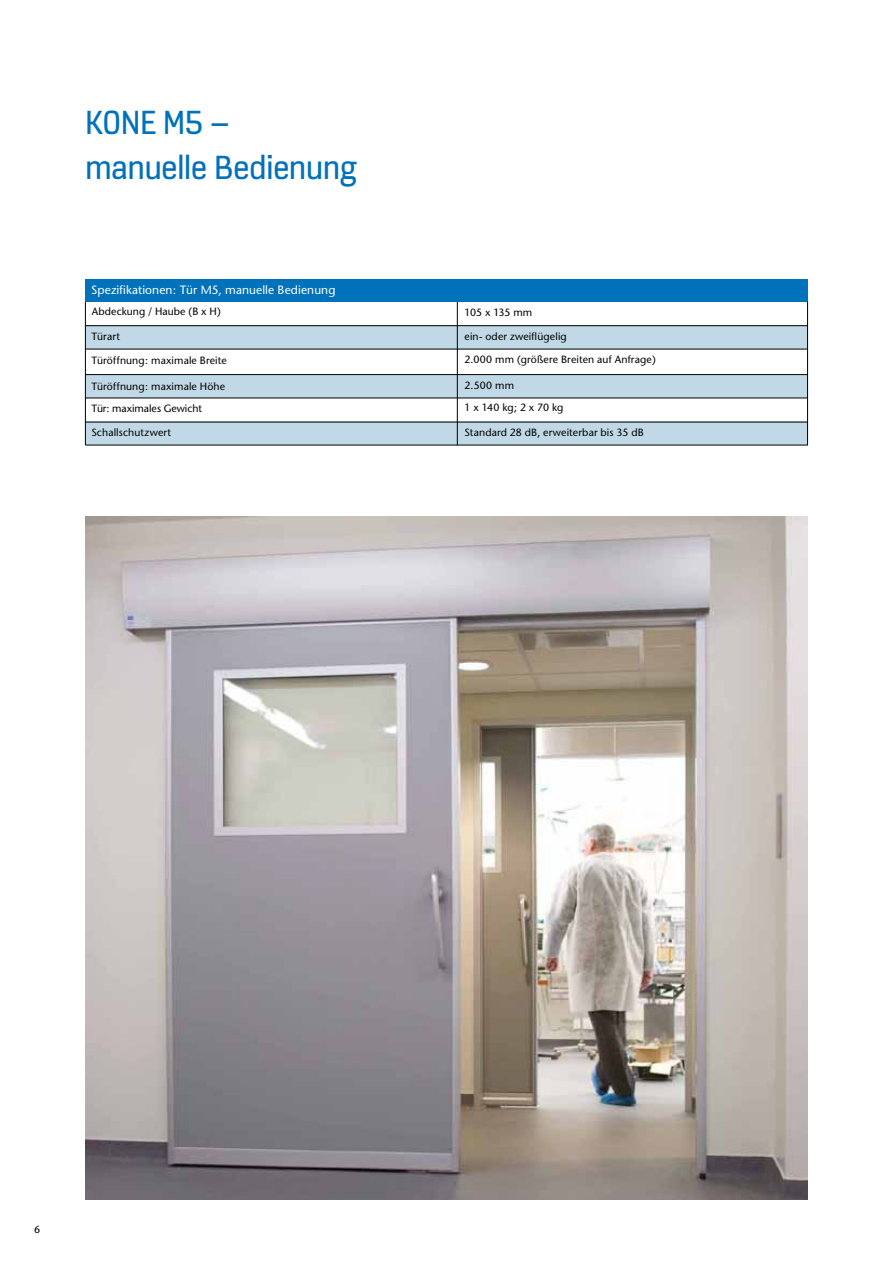
<style>
.page{position:relative;width:893px;height:1263px;background:#fff}
.page>*{position:absolute;margin:0;border:0;box-sizing:border-box;transform-origin:0 0}
.t1{font:36px/45px "KONE Information";letter-spacing:-.02em;color:#0071bb}
.t2{font:12px "Stone Sans";letter-spacing:.005em;color:#fff}
.t3{font:10.5px/22.2px "Stone Sans";letter-spacing:.01em;color:#000}
</style>
<div class="page">
<div style="left:85px;top:325px;width:723px;height:24px;background:#c1d9e6"></div>
<div style="left:85px;top:422px;width:723px;height:23px;background:#c1d9e6"></div>
<div style="left:85px;top:375px;width:723px;height:23px;background:#c1d9e6"></div>
<div style="left:85px;top:279px;width:723px;height:23px;background:#0071bb"></div>
<hr style="left:85px;top:374px;width:723px;height:1px;background:#000">
<hr style="left:85px;top:422px;width:723px;height:1px;background:#000">
<hr style="left:85px;top:325px;width:723px;height:1px;background:#000">
<hr style="left:85px;top:445px;width:723px;height:1px;background:#000">
<hr style="left:85px;top:349px;width:722px;height:1px;background:#000">
<hr style="left:85px;top:398px;width:723px;height:1px;background:#000">
<hr style="left:807px;top:302px;width:1px;height:143px;background:#000">
<hr style="left:457px;top:302px;width:1px;height:143px;background:#000">
<hr style="left:85px;top:302px;width:1px;height:143px;background:#000">
<img style="left:85px;top:516px;width:723px;height:683px">
<h1 class="t1" style="left:85px;top:98px;width:274px">KONE M5 – manuelle Bedienung</h1>
<p class="t2" style="left:91px;top:283px;width:246px">Spezifikationen: Tür M5, manuelle Bedienung</p>
<p class="t3" style="left:92px;top:301px;width:130px">Abdeckung / Haube (B x H)</p>
<p class="t3" style="left:465px;top:301px;width:69px">105 x 135 mm</p>
<p class="t3" style="left:465px;top:349px;width:193px">2.000 mm (größere Breiten auf Anfrage)</p>
<p class="t3" style="left:91px;top:375px;width:135px">Türöffnung: maximale Höhe<br>Tür: maximales Gewicht</p>
<p class="t3" style="left:465px;top:325px;width:104px">ein- oder zweiflügelig</p>
<p class="t3" style="left:91px;top:326px;width:30px">Türart</p>
<p class="t3" style="left:91px;top:349px;width:137px">Türöffnung: maximale Breite</p>
<p class="t3" style="left:465px;top:374px;width:51px">2.500 mm</p>
<p class="t3" style="left:465px;top:397px;width:100px">1 x 140 kg; 2 x 70 kg</p>
<p class="t3" style="left:465px;top:422px;width:181px">Standard 28 dB, erweiterbar bis 35 dB</p>
<p class="t3" style="left:91px;top:421px;width:81px">Schallschutzwert</p>
<p class="t3" style="left:34px;top:1218px;width:8px">6</p>
</div>
